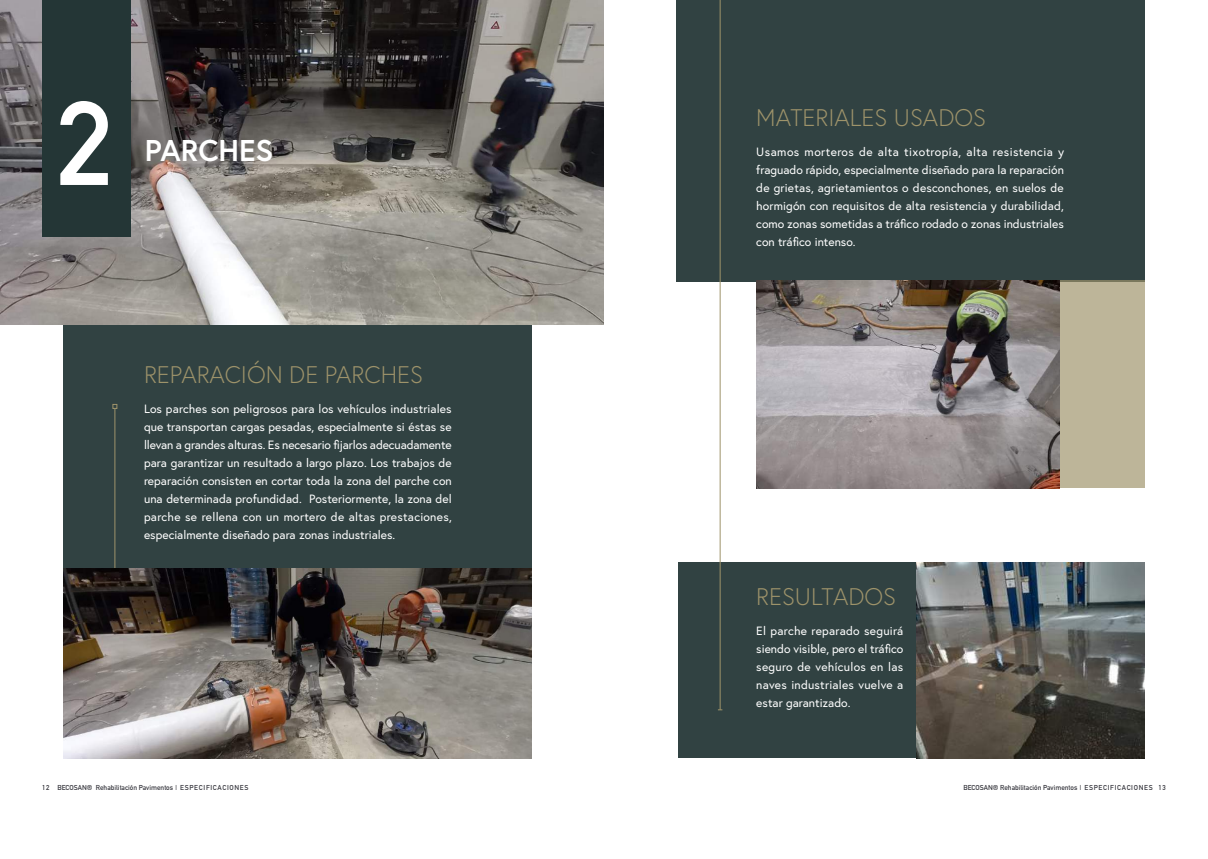
<style>
.page{position:relative;width:1208px;height:859px;background:#fff}
.page>*{position:absolute;margin:0;border:0;box-sizing:border-box;transform-origin:0 0}
.t1{font:700 117px "DIN Alternate";color:#fff}
.t2{font:700 30px "Europa";color:#fff}
.t3{font:300 24px "Europa";color:#9e936a}
.t4{font:12px/18px "Europa";color:#fff;text-align:justify}
.t5{font:700 7px "DIN Alternate";color:#38383f}
</style>
<div class="page">
<div style="left:64px;top:162px;width:468px;height:596px;background:#314242"></div>
<hr style="left:114px;top:408px;width:1px;height:350px;background:#9e936a">
<svg style="left:112px;top:404px;width:5px;height:5px"></svg>
<div style="left:676px;top:0;width:468px;height:281px;background:#314242"></div>
<div style="left:678px;top:563px;width:466px;height:195px;background:#314242"></div>
<hr style="left:719px;top:0;width:1px;height:710px;background:#9e936a">
<div style="left:1058px;top:281px;width:86px;height:207px;background:#bdb599"></div>
<img style="left:756px;top:281px;width:303px;height:207px">
<img style="left:64px;top:568px;width:468px;height:190px">
<img style="left:0;top:0;width:604px;height:324px">
<div style="left:42px;top:0;width:89px;height:236px;background:#243636"></div>
<img style="left:917px;top:563px;width:227px;height:195px">
<h1 class="t1" style="left:57px;top:55px;width:58px">2</h1>
<h2 class="t2" style="left:145px;top:130px;width:130px">PARCHES</h2>
<h3 class="t3" style="left:144px;top:360px;width:280px">REPARACIÓN DE PARCHES</h3>
<p class="t4" style="left:144px;top:400px;width:309px">Los parches son peligrosos para los vehículos industriales que transportan cargas pesadas, especialmente si éstas se llevan a grandes alturas. Es necesario fijarlos adecuadamente para garantizar un resultado a largo plazo. Los trabajos de reparación consisten en cortar toda la zona del parche con una determinada profundidad. Posteriormente, la zona del parche se rellena con un mortero de altas prestaciones, especialmente diseñado para zonas industriales.</p>
<h3 class="t3" style="left:756px;top:102px;width:231px">MATERIALES USADOS</h3>
<p class="t4" style="left:756px;top:142px;width:309px">Usamos morteros de alta tixotropía, alta resistencia y fraguado rápido, especialmente diseñado para la reparación de grietas, agrietamientos o desconchones, en suelos de hormigón con requisitos de alta resistencia y durabilidad, como zonas sometidas a tráfico rodado o zonas industriales con tráfico intenso.</p>
<h3 class="t3" style="left:756px;top:582px;width:141px">RESULTADOS</h3>
<p class="t4" style="left:756px;top:622px;width:149px">El parche reparado seguirá siendo visible, pero el tráfico seguro de vehículos en las naves industriales vuelve a estar garantizado.</p>
<p class="t5" style="left:42px;top:782px;width:208px">12 BECOSAN® Rehabilitación Pavimentos | ESPECIFICACIONES</p>
<p class="t5" style="left:963px;top:782px;width:204px">BECOSAN® Rehabilitación Pavimentos | ESPECIFICACIONES 13</p>
</div>
